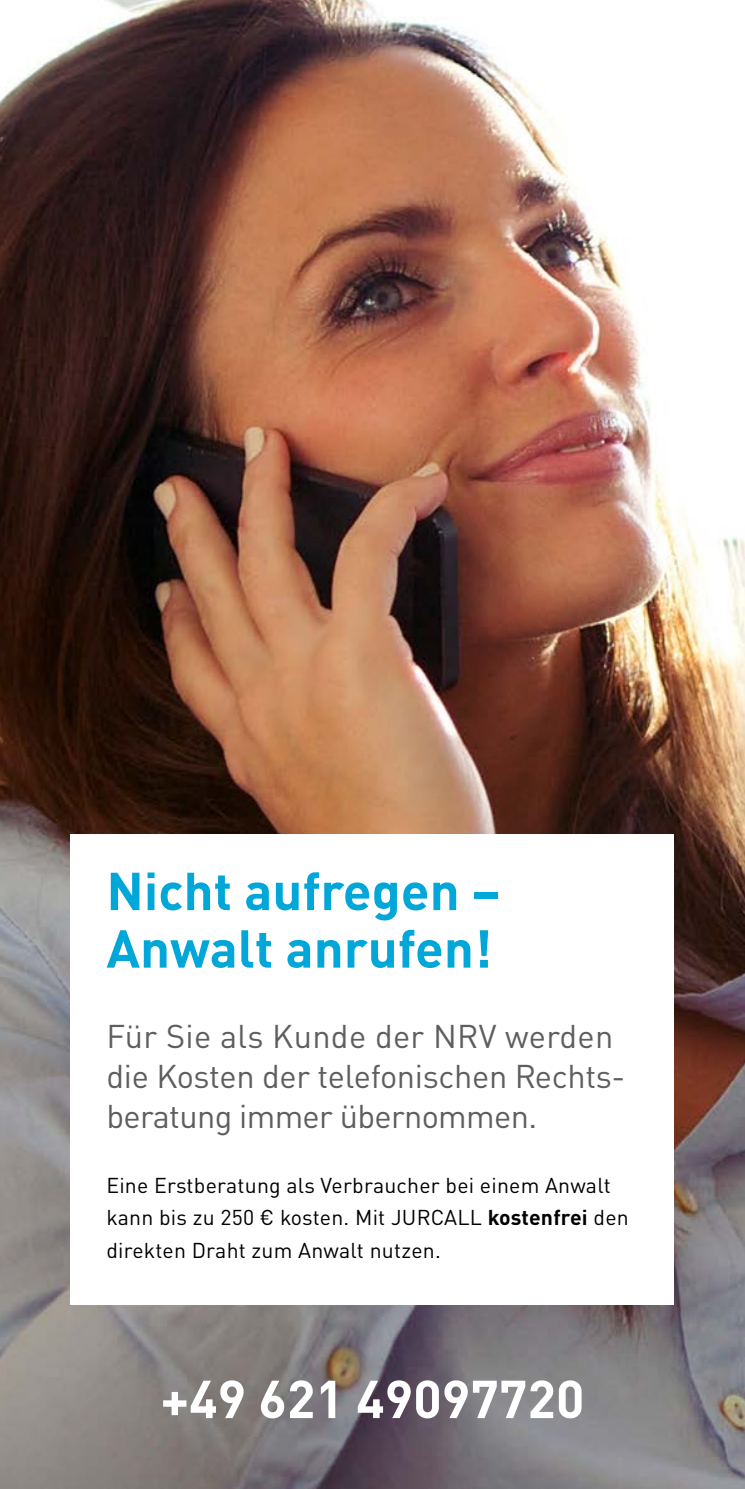
<style>
.page{position:relative;width:745px;height:1489px;background:#fff}
.page>*{position:absolute;margin:0;border:0;box-sizing:border-box;transform-origin:0 0}
.t1{font:700 52.5px/57.5px "DINOT";color:#00a7d8}
.t2{font:700 52.5px "DINOT";color:#fff}
.t3{font:32.5px/40px "DINOT";letter-spacing:-.01em;color:#5f5e5e}
.t4{font:21.25px/32.5px "DINOT";letter-spacing:.01em;color:#000}
.s1{font-weight:700}
</style>
<div class="page">
<img style="left:0;top:0;width:744px;height:1488px">
<div style="left:71px;top:834px;width:602px;height:470px;background:#fff"></div>
<h1 class="t1" style="left:106px;top:860px;width:395px">Nicht aufregen –<br>Anwalt anrufen!</h1>
<h2 class="t3" style="left:106px;top:1015px;width:520px">Für Sie als Kunde der NRV werden die Kosten der telefonischen Rechts&shy;beratung immer übernommen.</h2>
<p class="t4" style="left:106px;top:1168px;width:523px">Eine Erstberatung als Verbraucher bei einem Anwalt kann bis zu 250 € kosten. Mit JURCALL <span class="s1">kostenfrei</span> den direkten Draht zum Anwalt nutzen.</p>
<h1 class="t2" style="left:160px;top:1364px;width:425px">+49 621 49097720</h1>
</div>
